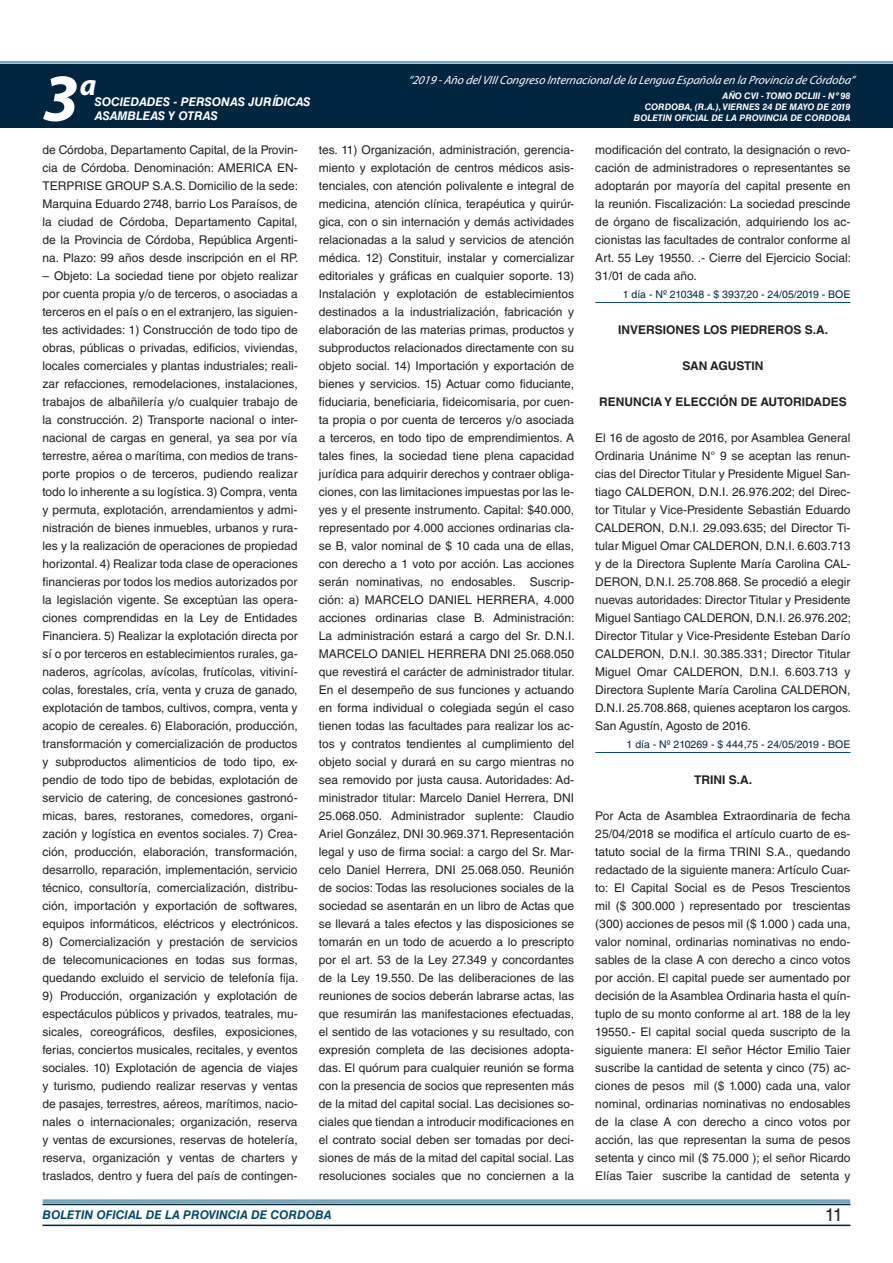
<style>
.page{position:relative;width:893px;height:1263px;background:#fff}
.page>*{position:absolute;margin:0;border:0;box-sizing:border-box;transform-origin:0 0}
.t1{font:italic 700 67.5px "Myriad Pro";color:#fff}
.t2{font:italic 700 30px "Myriad Pro";color:#fff}
.t3{font:18px "Helvetica LT Std";color:#231f20}
.t4{font:12px/18px "Helvetica LT Std";color:#231f20;text-align:justify}
.t5{font:italic 12px "Myriad Pro";color:#fff}
.t6{font:700 12px "Helvetica LT Std";color:#231f20}
.t7{font:italic 700 12px "Helvetica LT Std";color:#fff}
.t8{font:italic 700 12px "Helvetica LT Std";color:#004b6c}
.t9{font:10.5px "Helvetica LT Std";color:#00263f}
.t10{font:italic 700 9px/10.8px "Helvetica LT Std";color:#fff;text-align:right}
</style>
<div class="page">
<div style="left:0;top:61px;width:893px;height:6px;background:#fff;opacity:.75"></div>
<div style="left:0;top:64px;width:893px;height:64px;background:#00263f"></div>
<hr style="left:43px;top:1224px;width:807px;height:2px;background:#00263f">
<div style="left:42px;top:1198px;width:809px;height:8px;background:#fff;opacity:.75"></div>
<hr style="left:595px;top:302px;width:255px;height:1px;background:#004b6c">
<hr style="left:595px;top:752px;width:255px;height:1px;background:#004b6c">
<h2 class="t2" style="left:80px;top:66px;width:18px">a</h2>
<p class="t5" style="left:408px;top:72px;width:448px">“2019 -Año delVIIICongreso Internacionalde la Lengua Esp añola en la Provincia de Córdoba”</p>
<h1 class="t1" style="left:43px;top:54px;width:38px">3</h1>
<p class="t10" style="left:634px;top:91px;width:218px">AÑO CVI - TOMO DCLIII - Nº 98<br>CORDOBA, (R.A.), VIERNES 24 DE MAYO DE 2019<br>BOLETIN OFICIAL DE LA PROVINCIA DE CORDOBA</p>
<p class="t7" style="left:95px;top:94px;width:217px">SOCIEDADES - PERSONAS JURÍDICAS</p>
<p class="t7" style="left:95px;top:109px;width:125px">ASAMBLEAS Y OTRAS</p>
<p class="t4" style="left:43px;top:141px;width:257px">de Córdoba, Departamento Capital, de la Provin&shy;cia de Córdoba. Denominación: AMERICA EN-TERPRISE GROUP S.A.S. Domicilio de la sede:<br>Marquina Eduardo 2748, barrio Los Paraísos, de la ciudad de Córdoba, Departamento Capital, de la Provincia de Córdoba, República Argenti&shy;na. Plazo: 99 años desde inscripción en el RP.</p>
<p class="t4" style="left:43px;top:267px;width:257px">– Objeto: La sociedad tiene por objeto realizar por cuenta propia y/o de terceros, o asociadas a terceros en el país o en el extranjero, las siguien&shy;tes actividades: 1) Construcción de todo tipo de obras, públicas o privadas, edificios, viviendas, locales comerciales y plantas industriales; reali&shy;zar refacciones, remodelaciones, instalaciones, trabajos de albañilería y/o cualquier trabajo de la construcción. 2) Transporte nacional o inter&shy;nacional de cargas en general, ya sea por vía terrestre, aérea o marítima, con medios de trans&shy;porte propios o de terceros, pudiendo realizar todo lo inherente a su logística. 3) Compra, venta y permuta, explotación, arrendamientos y admi&shy;nistración de bienes inmuebles, urbanos y rura&shy;les y la realización de operaciones de propiedad horizontal. 4) Realizar toda clase de operaciones financieras por todos los medios autorizados por la legislación vigente. Se exceptúan las opera&shy;ciones comprendidas en la Ley de Entidades Financiera. 5) Realizar la explotación directa por sí o por terceros en establecimientos rurales, ga&shy;naderos, agrícolas, avícolas, frutícolas, vitiviní&shy;colas, forestales, cría, venta y cruza de ganado, explotación de tambos, cultivos, compra, venta y acopio de cereales. 6) Elaboración, producción, transformación y comercialización de productos y subproductos alimenticios de todo tipo, ex&shy;pendio de todo tipo de bebidas, explotación de servicio de catering, de concesiones gastronó&shy;micas, bares, restoranes, comedores, organi&shy;zación y logística en eventos sociales. 7) Crea&shy;ción, producción, elaboración, transformación, desarrollo, reparación, implementación, servicio técnico, consultoría, comercialización, distribu&shy;ción, importación y exportación de softwares, equipos informáticos, eléctricos y electrónicos.</p>
<p class="t4" style="left:43px;top:933px;width:257px">8) Comercialización y prestación de servicios de telecomunicaciones en todas sus formas, quedando excluido el servicio de telefonía fija.</p>
<p class="t4" style="left:43px;top:987px;width:257px">9) Producción, organización y explotación de espectáculos públicos y privados, teatrales, mu&shy;sicales, coreográficos, desfiles, exposiciones, ferias, conciertos musicales, recitales, y eventos sociales. 10) Explotación de agencia de viajes y turismo, pudiendo realizar reservas y ventas de pasajes, terrestres, aéreos, marítimos, nacio&shy;nales o internacionales; organización, reserva y ventas de excursiones, reservas de hotelería, reserva, organización y ventas de charters y traslados, dentro y fuera del país de contingen-</p>
<p class="t4" style="left:319px;top:141px;width:257px">tes. 11) Organización, administración, gerencia&shy;miento y explotación de centros médicos asis&shy;tenciales, con atención polivalente e integral de medicina, atención clínica, terapéutica y quirúr&shy;gica, con o sin internación y demás actividades relacionadas a la salud y servicios de atención médica. 12) Constituir, instalar y comercializar editoriales y gráficas en cualquier soporte. 13)<br>Instalación y explotación de establecimientos destinados a la industrialización, fabricación y elaboración de las materias primas, productos y subproductos relacionados directamente con su objeto social. 14) Importación y exportación de bienes y servicios. 15) Actuar como fiduciante, fiduciaria, beneficiaria, fideicomisaria, por cuen&shy;ta propia o por cuenta de terceros y/o asociada a terceros, en todo tipo de emprendimientos. A tales fines, la sociedad tiene plena capacidad jurídica para adquirir derechos y contraer obliga&shy;ciones, con las limitaciones impuestas por las le&shy;yes y el presente instrumento. Capital: $40.000, representado por 4.000 acciones ordinarias cla&shy;se B, valor nominal de $ 10 cada una de ellas, con derecho a 1 voto por acción. Las acciones serán nominativas, no endosables. Suscrip&shy;ción: a) MARCELO DANIEL HERRERA, 4.000 acciones ordinarias clase B. Administración:<br>La administración estará a cargo del Sr. D.N.I.<br>MARCELO DANIEL HERRERA DNI 25.068.050 que revestirá el carácter de administrador titular.<br>En el desempeño de sus funciones y actuando en forma individual o colegiada según el caso tienen todas las facultades para realizar los ac&shy;tos y contratos tendientes al cumplimiento del objeto social y durará en su cargo mientras no sea removido por justa causa. Autoridades: Ad&shy;ministrador titular: Marcelo Daniel Herrera, DNI 25.068.050. Administrador suplente: Claudio Ariel González, DNI 30.969.371. Representación legal y uso de firma social: a cargo del Sr. Mar&shy;celo Daniel Herrera, DNI 25.068.050. Reunión de socios: Todas las resoluciones sociales de la sociedad se asentarán en un libro de Actas que se llevará a tales efectos y las disposiciones se tomarán en un todo de acuerdo a lo prescripto por el art. 53 de la Ley 27.349 y concordantes de la Ley 19.550. De las deliberaciones de las reuniones de socios deberán labrarse actas, las que resumirán las manifestaciones efectuadas, el sentido de las votaciones y su resultado, con expresión completa de las decisiones adopta&shy;das. El quórum para cualquier reunión se forma con la presencia de socios que representen más de la mitad del capital social. Las decisiones so&shy;ciales que tiendan a introducir modificaciones en el contrato social deben ser tomadas por deci&shy;siones de más de la mitad del capital social. Las resoluciones sociales que no conciernen a la</p>
<p class="t4" style="left:595px;top:141px;width:257px">modificación del contrato, la designación o revo&shy;cación de administradores o representantes se adoptarán por mayoría del capital presente en la reunión. Fiscalización: La sociedad prescinde de órgano de fiscalización, adquiriendo los ac&shy;cionistas las facultades de contralor conforme al Art. 55 Ley 19550. .- Cierre del Ejercicio Social:<br>31/01 de cada año.</p>
<p class="t9" style="left:623px;top:288px;width:229px">1 día - Nº 210348 - $ 3937,20 - 24/05/2019 - BOE</p>
<p class="t6" style="left:618px;top:322px;width:211px">INVERSIONES LOS PIEDREROS S.A.</p>
<p class="t6" style="left:682px;top:358px;width:83px">SAN AGUSTIN</p>
<p class="t6" style="left:599px;top:394px;width:249px">RENUNCIA Y ELECCIÓN DE AUTORIDADES</p>
<p class="t4" style="left:595px;top:429px;width:257px">El 16 de agosto de 2016, por Asamblea General Ordinaria Unánime N° 9 se aceptan las renun&shy;cias del Director Titular y Presidente Miguel San&shy;tiago CALDERON, D.N.I. 26.976.202; del Direc&shy;tor Titular y Vice-Presidente Sebastián Eduardo CALDERON, D.N.I. 29.093.635; del Director Ti&shy;tular Miguel Omar CALDERON, D.N.I. 6.603.713 y de la Directora Suplente María Carolina CAL-DERON, D.N.I. 25.708.868. Se procedió a elegir nuevas autoridades: Director Titular y Presidente Miguel Santiago CALDERON, D.N.I. 26.976.202; Director Titular y Vice-Presidente Esteban Darío CALDERON, D.N.I. 30.385.331; Director Titular Miguel Omar CALDERON, D.N.I. 6.603.713 y Directora Suplente María Carolina CALDERON, D.N.I. 25.708.868, quienes aceptaron los cargos.<br>San Agustín, Agosto de 2016.</p>
<p class="t9" style="left:627px;top:738px;width:225px">1 día - Nº 210269 - $ 444,75 - 24/05/2019 - BOE</p>
<p class="t6" style="left:694px;top:772px;width:60px">TRINI S.A.</p>
<p class="t4" style="left:595px;top:807px;width:257px">Por Acta de Asamblea Extraordinaria de fecha 25/04/2018 se modifica el artículo cuarto de es&shy;tatuto social de la firma TRINI S.A., quedando redactado de la siguiente manera: Artículo Cuar&shy;to: El Capital Social es de Pesos Trescientos mil ($ 300.000 ) representado por trescientas (300) acciones de pesos mil ($ 1.000 ) cada una, valor nominal, ordinarias nominativas no endo&shy;sables de la clase A con derecho a cinco votos por acción. El capital puede ser aumentado por decisión de la Asamblea Ordinaria hasta el quín&shy;tuplo de su monto conforme al art. 188 de la ley 19550.- El capital social queda suscripto de la siguiente manera: El señor Héctor Emilio Taier suscribe la cantidad de setenta y cinco (75) ac&shy;ciones de pesos mil ($ 1.000) cada una, valor nominal, ordinarias nominativas no endosables de la clase A con derecho a cinco votos por acción, las que representan la suma de pesos setenta y cinco mil ($ 75.000 ); el señor Ricardo Elías Taier suscribe la cantidad de setenta y</p>
<p class="t8" style="left:43px;top:1208px;width:290px">BOLETIN OFICIAL DE LA PROVINCIA DE CORDOBA</p>
<h3 class="t3" style="left:825px;top:1204px;width:19px">11</h3>
</div>
